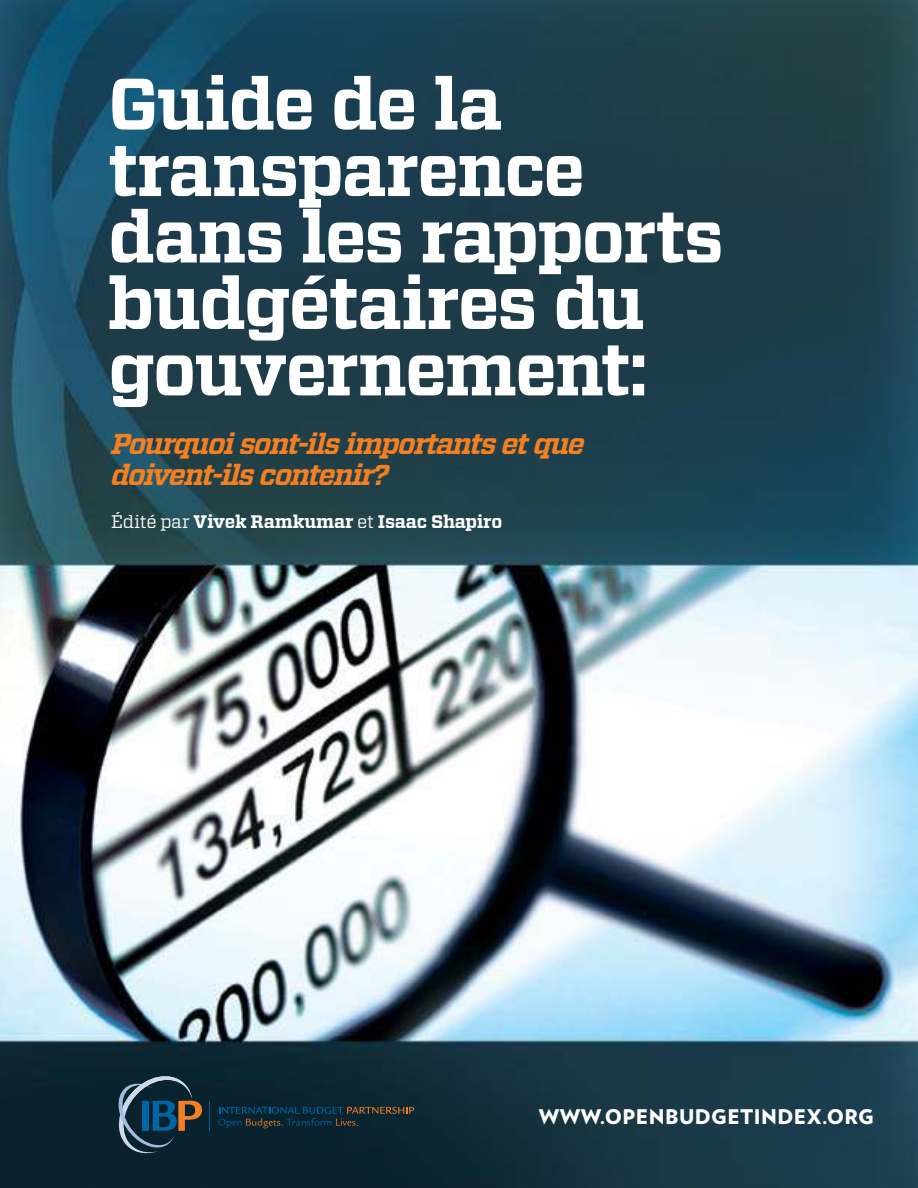
<style>
.page{position:relative;width:918px;height:1188px;background:#fff}
.page>*{position:absolute;margin:0;border:0;box-sizing:border-box;transform-origin:0 0}
.t1{font:700 72.75px/66.4px "Vitesse";letter-spacing:-.025em;color:#fff}
.t2{font:italic 700 28.8px/30.9px "Vitesse";letter-spacing:-.05em;color:#f48022}
.t3{font:900 20.25px "Verlag";letter-spacing:.02em;color:#fff}
.t4{font:700 18.15px "Vitesse";letter-spacing:-.005em;color:#fff}
.s1{font-weight:400}
</style>
<div class="page">
<img style="left:0;top:0;width:918px;height:1188px">
<svg style="left:218px;top:1107px;width:196px;height:21px;background:#172f39"></svg>
<hr style="left:209px;top:1101px;width:1px;height:30px;background:#0065a4">
<svg style="left:119px;top:1076px;width:83px;height:77px;background:#2d4552"></svg>
<p class="t1" style="left:108px;top:75px;width:618px">Guide de la transparence dans les rapports budgétaires du gouvernement:</p>
<p class="t2" style="left:111px;top:430px;width:475px">Pourquoi sont-ils importants et que doivent-ils contenir?</p>
<p class="t4" style="left:111px;top:513px;width:393px"><span class="s1">Édité par</span> Vivek Ramkumar <span class="s1">et</span> Isaac Shapiro</p>
<p class="t3" style="left:539px;top:1103px;width:337px">WWW.OPENBUDGETINDEX.ORG</p>
</div>
